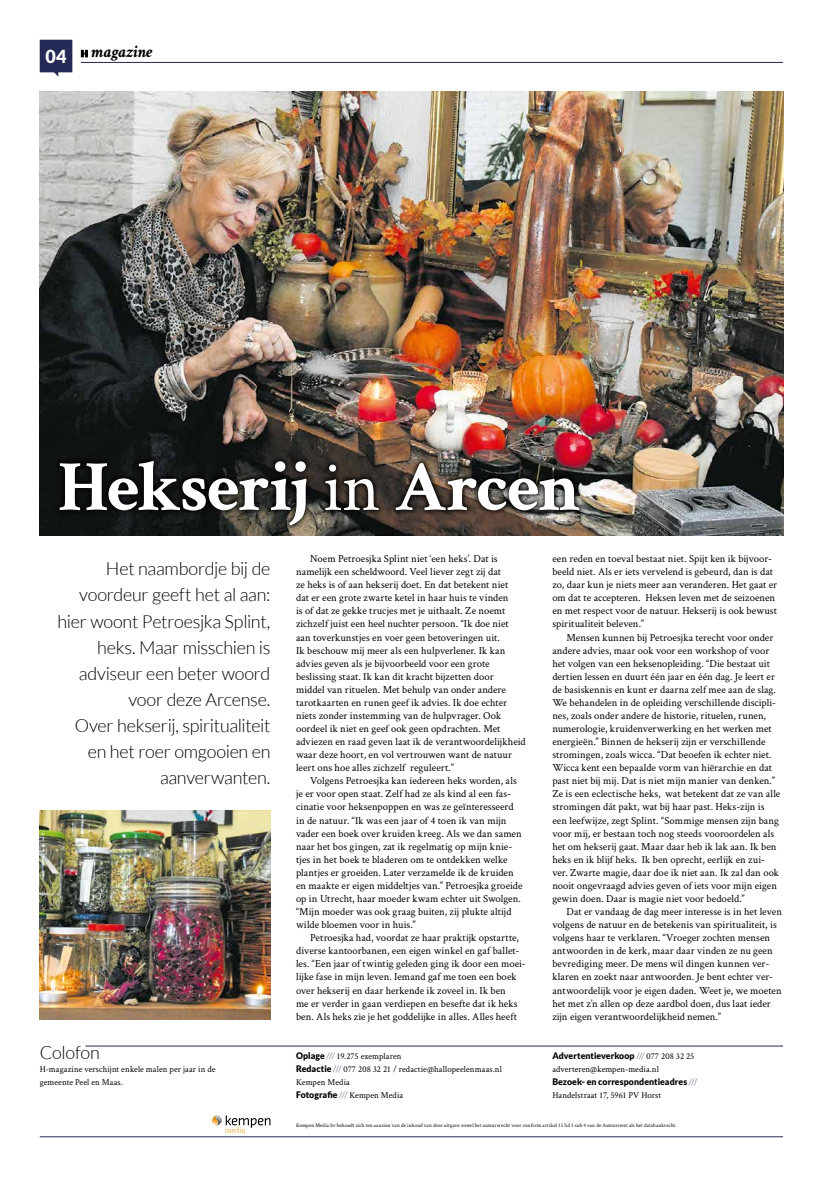
<style>
.page{position:relative;width:820px;height:1177px;background:#fff}
.page>*{position:absolute;margin:0;border:0;box-sizing:border-box;transform-origin:0 0}
.t1{font:700 72px "Crimson Text";letter-spacing:-.025em;color:#fff}
.t2{font:300 18px/26.1px "Lato";letter-spacing:-.015em;color:#000;text-align:right}
.t3{font:900 18px "Lato";color:#fff}
.t4{font:italic 700 17px "Crimson Text";letter-spacing:-.005em;color:#000}
.t5{font:10.8px/13.1px "Crimson Text";color:#000}
.t6{font:9px/13.1px "Crimson Text";letter-spacing:.01em;color:#000}
.t7{font:900 9px "Lato";letter-spacing:.005em;color:#000}
.t8{font:5.5px "Crimson Text";letter-spacing:.02em;color:#000}
.s1{font-weight:400}
.s2{font-family:"Lato";font-weight:900}
.s3{font-family:"Lato";font-weight:300;color:#242955}
.s4{font-weight:300;color:#242955}
.s5{font-family:"Crimson Text";font-weight:400}
</style>
<div class="page">
<svg style="left:40px;top:40px;width:32px;height:37px"></svg>
<hr style="left:81px;top:62px;width:701px;height:1px;background:#242955">
<svg style="left:81px;top:50px;width:7px;height:7px"></svg>
<hr style="left:40px;top:1136px;width:742px;height:1px;background:#242955">
<svg style="left:212px;top:1115px;width:58px;height:17px"></svg>
<hr style="left:85px;top:1045px;width:697px;height:1px;background:#242955">
<img style="left:40px;top:91px;width:742px;height:445px">
<svg style="left:53px;top:454px;width:532px;height:77px;background:#292522"></svg>
<img style="left:40px;top:810px;width:230px;height:209px">
<h2 class="t3" style="left:45px;top:46px;width:23px">04</h2>
<h3 class="t4" style="left:91px;top:42px;width:63px">magazine</h3>
<h1 class="t1" style="left:58px;top:443px;width:524px">Hekserij <span class="s1">in</span> Arcen</h1>
<h2 class="t2" style="left:57px;top:555px;width:214px">Het naambordje bij de voordeur geeft het al aan: hier woont Petroesjka Splint, heks. Maar misschien is adviseur een beter woord voor deze Arcense.<br>Over hekserij, spiritualiteit en het roer omgooien en aanverwanten.</h2>
<p class="t5" style="left:296px;top:551px;width:231px;text-indent:14px">Noem Petroesjka Splint niet ‘een heks’. Dat is namelijk een scheldwoord. Veel liever zegt zij dat<br>ze heks is of aan hekserij doet. En dat betekent niet<br>dat er een grote zwarte ketel in haar huis te vinden<br>is of dat ze gekke trucjes met je uithaalt. Ze noemt zichzelf juist een heel nuchter persoon. “Ik doe niet aan toverkunstjes en voer geen betoveringen uit.<br>Ik beschouw mij meer als een hulpverlener. Ik kan advies geven als je bijvoorbeeld voor een grote beslissing staat. Ik kan dit kracht bijzetten door<br>middel van rituelen. Met behulp van onder andere tarotkaarten en runen geef ik advies. Ik doe echter niets zonder instemming van de hulpvrager. Ook oordeel ik niet en geef ook geen opdrachten. Met adviezen en raad geven laat ik de verantwoordelijkheid waar deze hoort, en vol vertrouwen want de natuur leert ons hoe alles zichzelf reguleert.”</p>
<p class="t5" style="left:296px;top:773px;width:228px;text-indent:14px">Volgens Petroesjka kan iedereen heks worden, als je er voor open staat. Zelf had ze als kind al een fas&shy;cinatie voor heksenpoppen en was ze geïnteresseerd in de natuur. “Ik was een jaar of 4 toen ik van mijn vader een boek over kruiden kreeg. Als we dan samen naar het bos gingen, zat ik regelmatig op mijn knie&shy;tjes in het boek te bladeren om te ontdekken welke plantjes er groeiden. Later verzamelde ik de kruiden en maakte er eigen middeltjes van.” Petroesjka groeide op in Utrecht, haar moeder kwam echter uit Swolgen. “Mijn moeder was ook graag buiten, zij plukte altijd wilde bloemen voor in huis.”</p>
<p class="t5" style="left:296px;top:930px;width:231px;text-indent:14px">Petroesjka had, voordat ze haar praktijk opstartte, diverse kantoorbanen, een eigen winkel en gaf ballet&shy;les. “Een jaar of twintig geleden ging ik door een moei&shy;lijke fase in mijn leven. Iemand gaf me toen een boek over hekserij en daar herkende ik zoveel in. Ik ben<br>me er verder in gaan verdiepen en besefte dat ik heks ben. Als heks zie je het goddelijke in alles. Alles heeft</p>
<p class="t5" style="left:552px;top:551px;width:226px">een reden en toeval bestaat niet. Spijt ken ik bijvoor&shy;beeld niet. Als er iets vervelend is gebeurd, dan is dat zo, daar kun je niets meer aan veranderen. Het gaat er om dat te accepteren. Heksen leven met de seizoenen en met respect voor de natuur. Hekserij is ook bewust spiritualiteit beleven.”</p>
<p class="t5" style="left:552px;top:630px;width:229px;text-indent:14px">Mensen kunnen bij Petroesjka terecht voor onder andere advies, maar ook voor een workshop of voor het volgen van een heksenopleiding. “Die bestaat uit dertien lessen en duurt één jaar en één dag. Je leert er de basiskennis en kunt er daarna zelf mee aan de slag.<br>We behandelen in de opleiding verschillende discipli&shy;nes, zoals onder andere de historie, rituelen, runen, numerologie, kruidenverwerking en het werken met energieën.” Binnen de hekserij zijn er verschillende stromingen, zoals wicca. “Dat beoefen ik echter niet.<br>Wicca kent een bepaalde vorm van hiërarchie en dat past niet bij mij. Dat is niet mijn manier van denken.” Ze is een eclectische heks, wat betekent dat ze van alle stromingen dát pakt, wat bij haar past. Heks-zijn is een leefwijze, zegt Splint. “Sommige mensen zijn bang voor mij, er bestaan toch nog steeds vooroordelen als het om hekserij gaat. Maar daar heb ik lak aan. Ik ben heks en ik blijf heks. Ik ben oprecht, eerlijk en zui&shy;ver. Zwarte magie, daar doe ik niet aan. Ik zal dan ook nooit ongevraagd advies geven of iets voor mijn eigen gewin doen. Daar is magie niet voor bedoeld.”</p>
<p class="t5" style="left:552px;top:904px;width:231px;text-indent:14px">Dat er vandaag de dag meer interesse is in het leven volgens de natuur en de betekenis van spiritualiteit, is volgens haar te verklaren. “Vroeger zochten mensen antwoorden in de kerk, maar daar vinden ze nu geen bevrediging meer. De mens wil dingen kunnen ver&shy;klaren en zoekt naar antwoorden. Je bent echter ver&shy;antwoordelijk voor je eigen daden. Weet je, we moeten het met z’n allen op deze aardbol doen, dus laat ieder zijn eigen verantwoordelijkheid nemen.”</p>
<h2 class="t2" style="left:40px;top:1039px;width:62px">Colofon</h2>
<p class="t6" style="left:40px;top:1062px;width:177px">H-magazine verschijnt enkele malen per jaar in de gemeente Peel en Maas.</p>
<p class="t6" style="left:296px;top:1049px;width:207px"><span class="s2">Oplage</span> <span class="s3">///</span> 19.275 exemplaren<br><span class="s2">Redactie</span> <span class="s3">///</span> 077 208 32 21 / redactie@hallopeelenmaas.nl<br>Kempen Media<br><span class="s2">Fotografie</span> <span class="s3">///</span> Kempen Media</p>
<p class="t7" style="left:552px;top:1050px;width:144px">Advertentieverkoop <span class="s4">///</span> <span class="s5">077 208 32 25</span></p>
<p class="t6" style="left:552px;top:1062px;width:108px">adverteren@kempen-media.nl</p>
<p class="t7" style="left:552px;top:1076px;width:146px">Bezoek- en correspondentieadres <span class="s4">///</span></p>
<p class="t6" style="left:552px;top:1088px;width:110px">Handelstraat 17, 5961 PV Horst</p>
<p class="t8" style="left:296px;top:1121px;width:382px">Kempen Media bv behoudt zich ten aanzien van de inhoud van deze uitgave zowel het auteursrecht voor conform artikel 15 lid 1 sub 4 van de Auteurswet als het databankrecht.</p>
</div>
